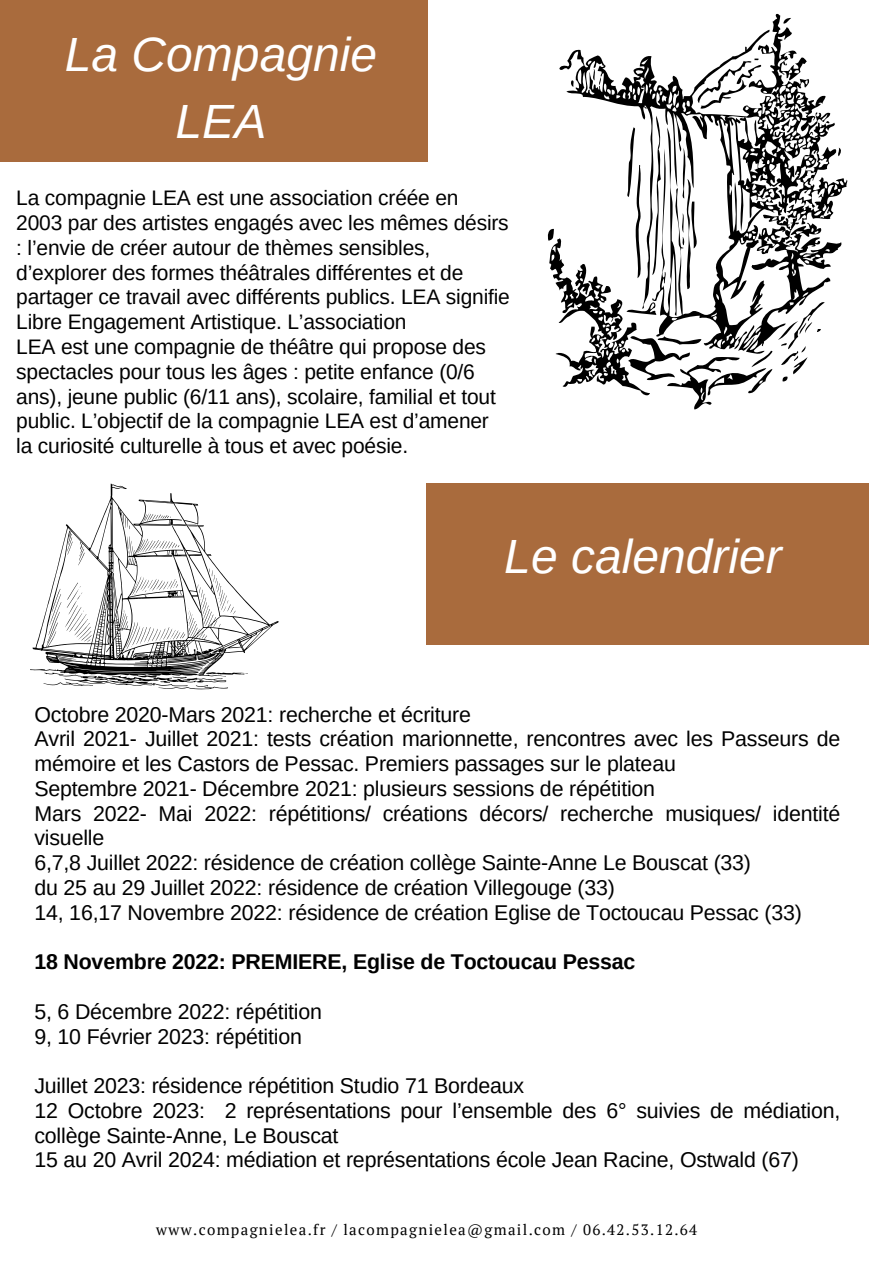
<style>
.page{position:relative;width:893px;height:1264px;background:#fff}
.page>*{position:absolute;margin:0;border:0;box-sizing:border-box;transform-origin:0 0}
.t1{font:italic 48px/66.3px "Arimo";color:#fff;text-align:center}
.t2{font:21.3px/24.8px "Arimo";letter-spacing:-.01em;color:#000}
.t3{font:700 21.3px "Arimo";letter-spacing:-.01em;color:#000}
.t4{font:21px/24.8px "Arimo";letter-spacing:-.01em;color:#000}
.t5{font:15px "PT Serif";letter-spacing:.09em;color:#000}
</style>
<div class="page">
<div style="left:0;top:0;width:428px;height:161px;background:#a96b3d"></div>
<svg style="left:559px;top:13px;width:289px;height:290px"></svg>
<svg style="left:694px;top:59px;width:69px;height:50px"></svg>
<svg style="left:547px;top:116px;width:277px;height:293px"></svg>
<svg style="left:30px;top:483px;width:248px;height:206px"></svg>
<div style="left:427px;top:483px;width:441px;height:161px;background:#a96b3d"></div>
<p class="t1" style="left:65px;top:21px;width:314px">La Compagnie<br>LEA</p>
<h1 class="t4" style="left:16px;top:186px;width:495px">La compagnie LEA est une association créée en 2003 par des artistes engagés avec les mêmes désirs : l’envie de créer autour de thèmes sensibles, d’explorer des formes théâtrales différentes et de partager ce travail avec différents publics. LEA signifie Libre Engagement Artistique. L’association<br>LEA est une compagnie de théâtre qui propose des spectacles pour tous les âges : petite enfance (0/6 ans), jeune public (6/11 ans), scolaire, familial et tout public. L’objectif de la compagnie LEA est d’amener la curiosité culturelle à tous et avec poésie.</h1>
<h3 class="t1" style="left:504px;top:523px;width:279px">Le calendrier</h3>
<p class="t2" style="left:34px;top:702px;width:807px">Octobre 2020-Mars 2021: recherche et écriture<br>Avril 2021- Juillet 2021: tests création marionnette, rencontres avec les Passeurs de mémoire et les Castors de Pessac. Premiers passages sur le plateau<br>Septembre 2021- Décembre 2021: plusieurs sessions de répétition<br>Mars 2022- Mai 2022: répétitions/ créations décors/ recherche musiques/ identité visuelle<br>6,7,8 Juillet 2022: résidence de création collège Sainte-Anne Le Bouscat (33)<br>du 25 au 29 Juillet 2022: résidence de création Villegouge (33)<br>14, 16,17 Novembre 2022: résidence de création Eglise de Toctoucau Pessac (33)</p>
<h1 class="t3" style="left:34px;top:950px;width:602px">18 Novembre 2022: PREMIERE, Eglise de Toctoucau Pessac</h1>
<h3 class="t2" style="left:34px;top:999px;width:289px">5, 6 Décembre 2022: répétition<br>9, 10 Février 2023: répétition</h3>
<h2 class="t2" style="left:34px;top:1073px;width:807px">Juillet 2023: résidence répétition Studio 71 Bordeaux<br>12 Octobre 2023: 2 représentations pour l’ensemble des 6° suivies de médiation, collège Sainte-Anne, Le Bouscat<br>15 au 20 Avril 2024: médiation et représentations école Jean Racine, Ostwald (67)</h2>
<h3 class="t5" style="left:156px;top:1219px;width:542px">www.compagnielea.fr / lacompagnielea@gmail.com / 06.42.53.12.64</h3>
</div>
